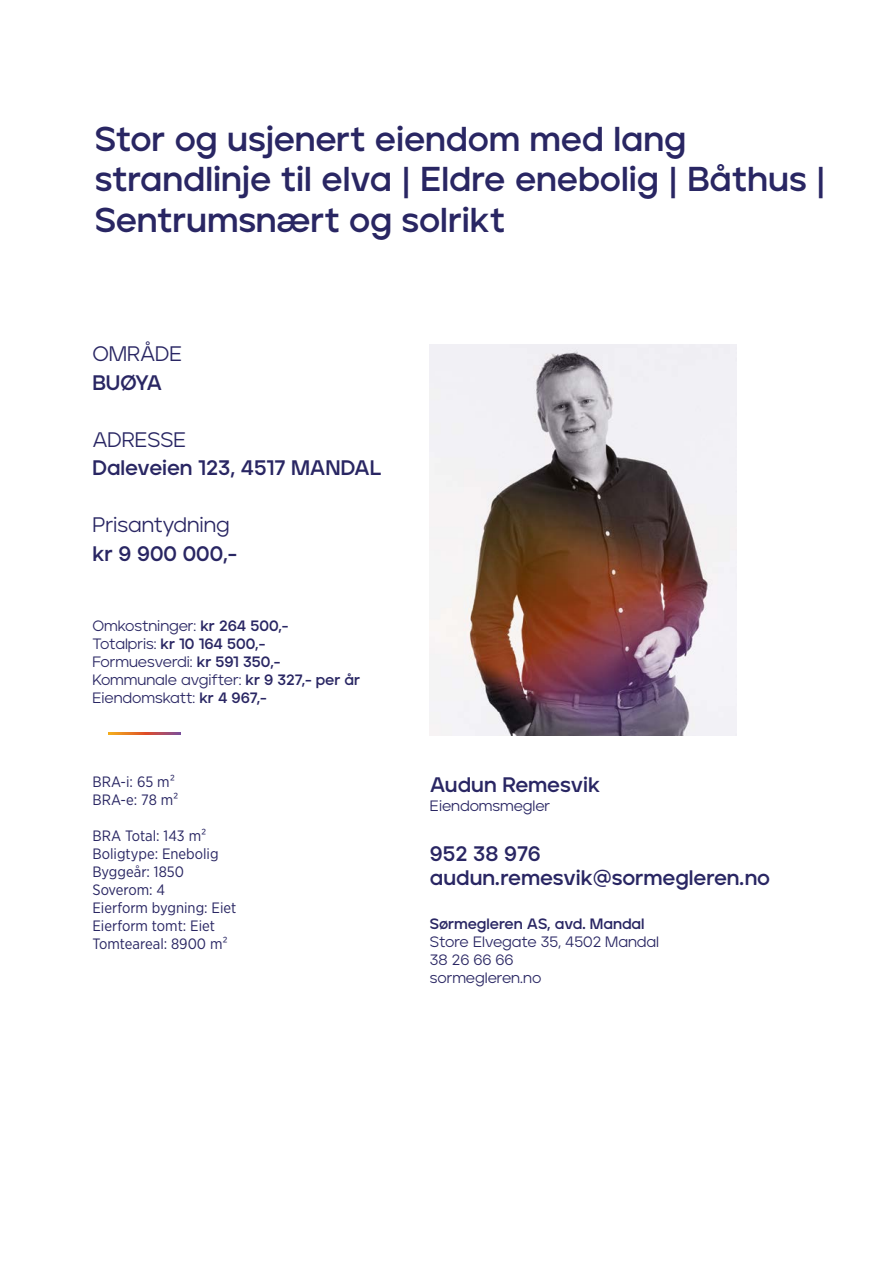
<style>
.page{position:relative;width:893px;height:1263px;background:#fff}
.page>*{position:absolute;margin:0;border:0;box-sizing:border-box;transform-origin:0 0}
.t1{font:700 34.5px/40.5px "Jeko";color:#292663}
.t2{font:700 21px/24px "Jeko";color:#292663}
.t3{font:21px "Jeko";color:#292663}
.t4{font:15px/18px "Jeko";color:#292663}
.t5{font:15px/18px "Gotham Narrow";color:#292663}
.t6{font:700 15px "Jeko";letter-spacing:-.005em;color:#292663}
.s1{font-weight:700}
</style>
<div class="page">
<img style="left:430px;top:344px;width:306px;height:392px">
<svg style="left:109px;top:733px;width:72px;height:2px"></svg>
<h1 class="t1" style="left:95px;top:118px;width:732px">Stor og usjenert eiendom med lang strandlinje til elva | Eldre enebolig | Båthus |<br>Sentrumsnært og solrikt</h1>
<h2 class="t3" style="left:92px;top:342px;width:91px">OMRÅDE</h2>
<h2 class="t2" style="left:92px;top:370px;width:71px">BUØYA</h2>
<h2 class="t3" style="left:92px;top:427px;width:95px">ADRESSE</h2>
<h2 class="t2" style="left:92px;top:456px;width:290px">Daleveien 123, 4517 MANDAL</h2>
<h2 class="t3" style="left:92px;top:513px;width:139px">Prisantydning</h2>
<h2 class="t2" style="left:92px;top:541px;width:146px">kr 9 900 000,‑</h2>
<p class="t4" style="left:92px;top:617px;width:269px">Omkostninger: <span class="s1">kr 264 500,‑<br></span>Totalpris: <span class="s1">kr 10 164 500,‑<br></span>Formuesverdi: <span class="s1">kr 591 350,‑<br></span>Kommunale avgifter: <span class="s1">kr 9 327,‑ per år<br></span>Eiendomskatt: <span class="s1">kr 4 967,‑</span></p>
<p class="t5" style="left:92px;top:772px;width:88px">BRA‑i: 65 m²<br>BRA‑e: 78 m²</p>
<p class="t5" style="left:92px;top:826px;width:145px">BRA Total: 143 m²<br>Boligtype: Enebolig<br>Byggeår: 1850<br>Soverom: 4<br>Eierform bygning: Eiet<br>Eierform tomt: Eiet<br>Tomteareal: 8900 m²</p>
<h2 class="t2" style="left:430px;top:772px;width:172px">Audun Remesvik</h2>
<p class="t4" style="left:430px;top:797px;width:122px">Eiendomsmegler</p>
<h2 class="t2" style="left:430px;top:842px;width:342px">952 38 976 audun.remesvik@sormegleren.no</h2>
<p class="t6" style="left:430px;top:914px;width:216px">Sørmegleren AS, avd. Mandal</p>
<p class="t4" style="left:430px;top:933px;width:231px">Store Elvegate 35, 4502 Mandal<br>38 26 66 66<br>sormegleren.no</p>
</div>
